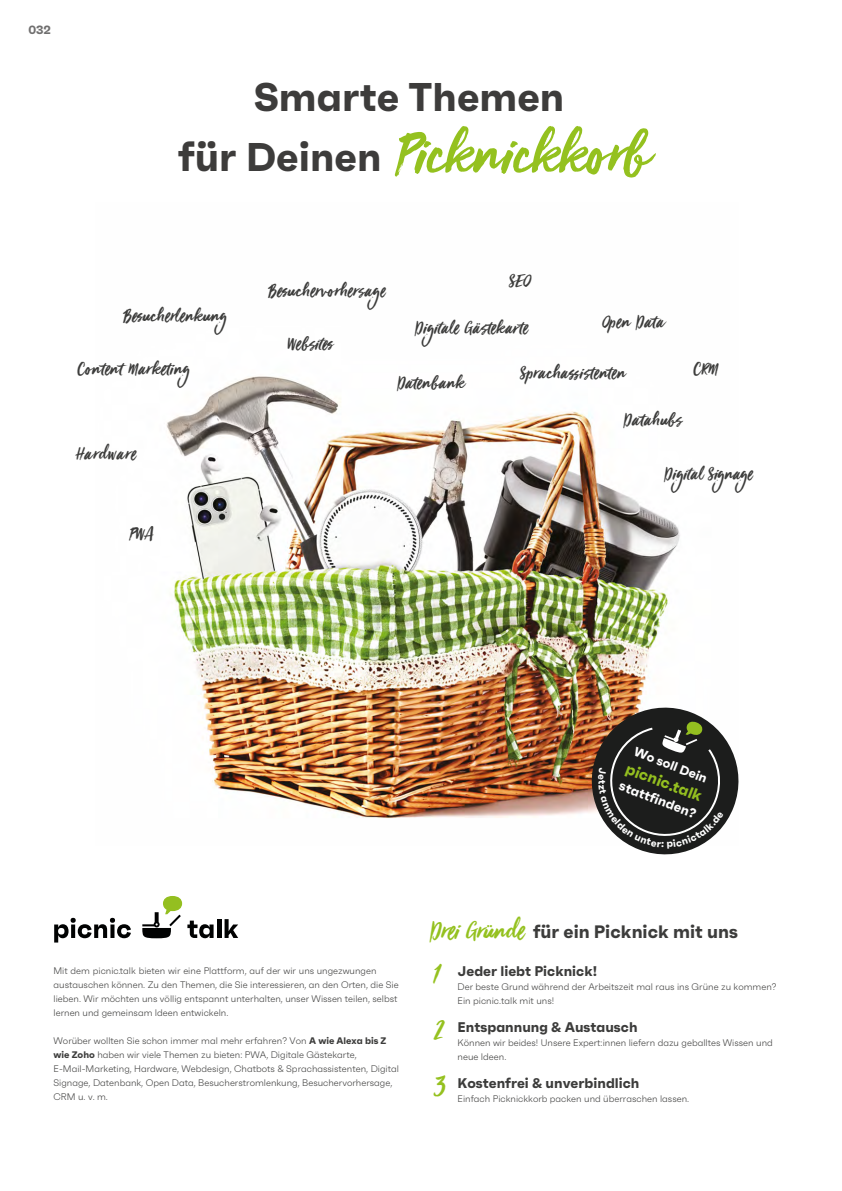
<style>
.page{position:relative;width:842px;height:1191px;background:#fff}
.page>*{position:absolute;margin:0;border:0;box-sizing:border-box;transform-origin:0 0}
.t1{font:66.7px "Viva Beautiful";color:#94c11f}
.t2{font:700 40px "Faktum";color:#3d3c3b}
.t3{font:33px "Viva Beautiful";color:#95c11f}
.t4{font:20px "Viva Beautiful";letter-spacing:.025em;color:#3c3c3b}
.t5{font:20px "Viva Beautiful";color:#3c3c3b}
.t6{font:20px "Viva Beautiful";letter-spacing:.05em;color:#3c3c3b}
.t7{font:700 18px "Faktum";color:#3c3c3b}
.t8{font:700 15.7px "Faktum";color:#94bf20}
.t9{font:700 14px "Faktum";color:#3c3c3b}
.t10{font:700 13.4px "Faktum";color:#fff}
.t11{font:700 12.8px "Faktum";color:#fff}
.t12{font:700 12px "Faktum";color:#706f6f}
.t13{font:300 9.5px/14px "Faktum";color:#3c3c3b}
.s1{font-family:"Faktum";font-weight:700;font-size:40px;color:#3d3c3b}
.s2{font-family:"Viva Beautiful";font-weight:400;font-size:28px;color:#94c11f}
.s3{font-weight:700}
</style>
<div class="page">
<img style="left:166px;top:376px;width:514px;height:442px">
<svg style="left:54px;top:918px;width:77px;height:24px"></svg>
<hr style="left:217px;top:919px;width:4px;height:19px;background:#010202">
<svg style="left:225px;top:919px;width:13px;height:19px"></svg>
<svg style="left:142px;top:896px;width:72px;height:42px"></svg>
<svg style="left:582px;top:698px;width:157px;height:157px"></svg>
<p class="t12" style="left:28px;top:22px;width:24px">032</p>
<h2 class="t2" style="left:254px;top:72px;width:312px">Smarte Themen</h2>
<h1 class="t1" style="left:178px;top:109px;width:472px"><span class="s1">für Deinen</span> Picknickkorb</h1>
<h3 class="t4" style="left:509px;top:267px;width:23px">SEO</h3>
<h3 class="t4" style="left:269px;top:278px;width:118px">Besuchervorhersage</h3>
<h3 class="t4" style="left:124px;top:302px;width:105px">Besucherlenkung</h3>
<h3 class="t4" style="left:603px;top:308px;width:63px">Open Data</h3>
<h3 class="t4" style="left:416px;top:314px;width:115px">Digitale Gästekarte</h3>
<h3 class="t4" style="left:288px;top:330px;width:49px">Websites</h3>
<h3 class="t4" style="left:78px;top:356px;width:114px">Content Marketing</h3>
<h3 class="t4" style="left:520px;top:359px;width:107px">Sprachassistenten</h3>
<h3 class="t4" style="left:398px;top:369px;width:68px">Datenbank</h3>
<h3 class="t6" style="left:77px;top:440px;width:61px">Hardware</h3>
<h3 class="t4" style="left:624px;top:407px;width:59px">Datahubs</h3>
<h3 class="t4" style="left:694px;top:356px;width:26px">CRM</h3>
<h3 class="t4" style="left:130px;top:520px;width:25px">PWA</h3>
<h3 class="t5" style="left:665px;top:460px;width:89px">Digital Signage</h3>
<h3 class="t11" style="left:638px;top:743px;width:78px;rotate:21deg">Wo soll Dein</h3>
<h3 class="t10" style="left:623px;top:777px;width:83px;rotate:21deg">stattfinden?</h3>
<h3 class="t8" style="left:630px;top:758px;width:82px;rotate:21deg">picnic.talk</h3>
<h3 class="t7" style="left:431px;top:920px;width:308px"><span class="s2">Drei Gründe</span> für ein Picknick mit uns</h3>
<p class="t13" style="left:54px;top:963px;width:347px">Mit dem picnic.talk bieten wir eine Plattform, auf der wir uns ungezwungen austauschen können. Zu den Themen, die Sie interessieren, an den Orten, die Sie lieben. Wir möchten uns völlig entspannt unterhalten, unser Wissen teilen, selbst lernen und gemeinsam Ideen entwickeln.</p>
<p class="t13" style="left:54px;top:1033px;width:347px">Worüber wollten Sie schon immer mal mehr erfahren? Von <span class="s3">A wie Alexa bis Z wie Zoho</span> haben wir viele Themen zu bieten: PWA, Digitale Gästekarte, E-Mail-Marketing, Hardware, Webdesign, Chatbots &amp; Sprachassistenten, Digital Signage, Datenbank, Open Data, Besucherstromlenkung, Besuchervorhersage, CRM u. v. m.</p>
<h3 class="t3" style="left:434px;top:952px;width:7px">1</h3>
<h3 class="t9" style="left:458px;top:962px;width:141px">Jeder liebt Picknick!</h3>
<p class="t13" style="left:458px;top:979px;width:321px">Der beste Grund während der Arbeitszeit mal raus ins Grüne zu kommen?<br>Ein picnic.talk mit uns!</p>
<h3 class="t3" style="left:434px;top:1008px;width:12px">2</h3>
<h3 class="t9" style="left:458px;top:1018px;width:182px">Entspannung &amp; Austausch</h3>
<p class="t13" style="left:458px;top:1035px;width:317px">Können wir beides! Unsere Expert:innen liefern dazu geballtes Wissen und neue Ideen.</p>
<h3 class="t3" style="left:434px;top:1064px;width:13px">3</h3>
<h3 class="t9" style="left:458px;top:1074px;width:183px">Kostenfrei &amp; unverbindlich</h3>
<p class="t13" style="left:458px;top:1091px;width:233px">Einfach Picknickkorb packen und überraschen lassen.</p>
</div>
